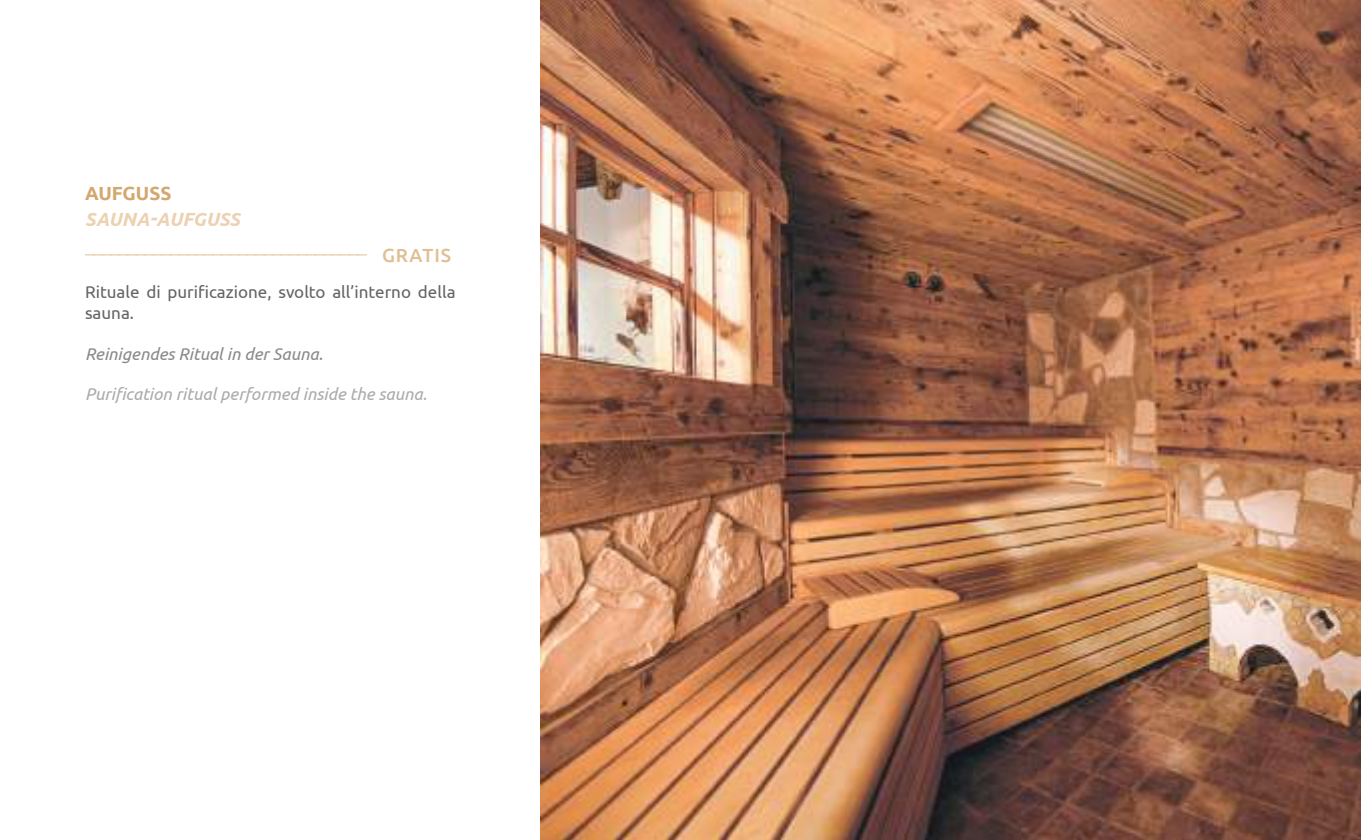
<style>
.page{position:relative;width:1361px;height:840px;background:#fff}
.page>*{position:absolute;margin:0;border:0;box-sizing:border-box;transform-origin:0 0}
.t1{font:700 19px "Myriad Pro";color:#e1bf94}
.t2{font:italic 700 19px "Ubuntu";color:#ecd1b2}
.t3{font:700 19px "Ubuntu";color:#d3a76f}
.t4{font:17px/20.4px "Ubuntu";color:#656365}
.t5{font:italic 17px "Ubuntu";color:#aaaaac}
.t6{font:italic 17px "Ubuntu";color:#89898b}
.s1{font-family:"Ubuntu";font-weight:500}
</style>
<div class="page">
<img style="left:540px;top:0;width:821px;height:839px">
<p class="t3" style="left:85px;top:181px;width:88px">AUFGUSS</p>
<p class="t2" style="left:85px;top:207px;width:157px">SAUNA-AUFGUSS</p>
<p class="t1" style="left:85px;top:234px;width:367px">_________________________________ <span class="s1">GRATIS</span></p>
<p class="t4" style="left:85px;top:281px;width:372px">Rituale di purificazione, svolto all’interno della sauna.</p>
<p class="t6" style="left:85px;top:343px;width:239px">Reinigendes Ritual in der Sauna.</p>
<p class="t5" style="left:85px;top:384px;width:343px">Purification ritual performed inside the sauna.</p>
</div>
